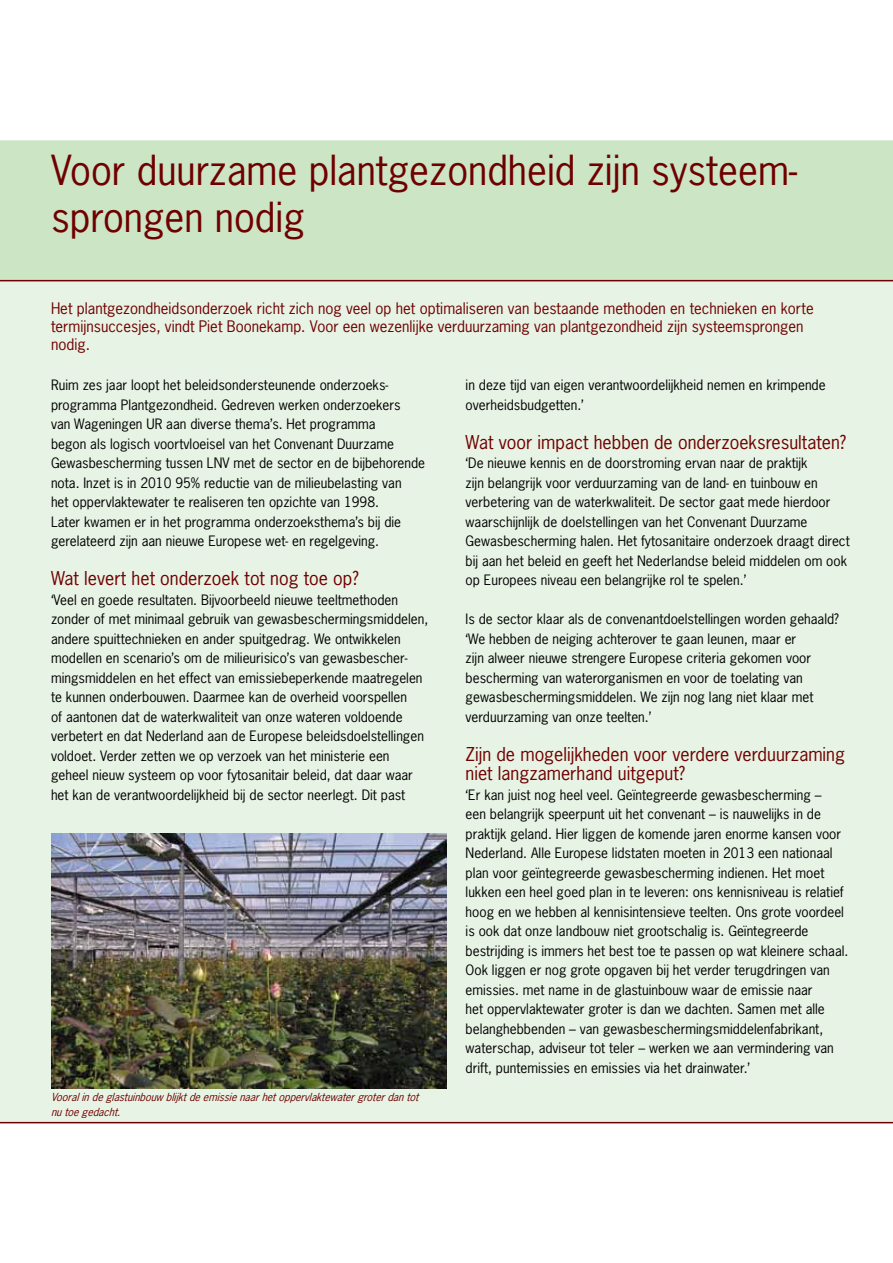
<style>
.page{position:relative;width:893px;height:1263px;background:#fff}
.page>*{position:absolute;margin:0;border:0;box-sizing:border-box;transform-origin:0 0}
.t1{font:39px/46.5px "News Gothic Std";color:#6f0000}
.t2{font:18px/19.5px "News Gothic Std";color:#6f0000}
.t3{font:15px/18px "News Gothic Std";color:#6f0000}
.t4{font:13.5px/19.5px "News Gothic Std";color:#000}
.t5{font:italic 10.5px/15px "News Gothic Std";color:#6f0000}
</style>
<div class="page">
<div style="left:0;top:225px;width:893px;height:897px;background:#e7f3e4"></div>
<div style="left:0;top:140px;width:893px;height:140px;background:#cbe5c5"></div>
<hr style="left:0;top:1122px;width:893px;height:1px;background:#6f0000">
<hr style="left:0;top:280px;width:893px;height:1px;background:#6f0000">
<img style="left:51px;top:833px;width:395px;height:256px">
<h1 class="t1" style="left:51px;top:147px;width:747px">Voor duurzame plantgezondheid zijn systeem&shy;sprongen nodig</h1>
<p class="t3" style="left:51px;top:299px;width:764px">Het plantgezondheidsonderzoek richt zich nog veel op het optimaliseren van bestaande methoden en technieken en korte termijnsuccesjes, vindt Piet Boonekamp. Voor een wezenlijke verduurzaming van plantgezondheid zijn systeemsprongen nodig.</p>
<p class="t4" style="left:466px;top:375px;width:362px">in deze tijd van eigen verantwoordelijkheid nemen en krimpende overheidsbudgetten.’</p>
<h2 class="t2" style="left:466px;top:432px;width:382px">Wat voor impact hebben de onderzoeksresultaten?</h2>
<p class="t4" style="left:466px;top:453px;width:386px">‘De nieuwe kennis en de doorstroming ervan naar de praktijk<br>zijn belangrijk voor verduurzaming van de land- en tuinbouw en verbetering van de waterkwaliteit. De sector gaat mede hierdoor waarschijnlijk de doelstellingen van het Convenant Duurzame Gewasbescherming halen. Het fytosanitaire onderzoek draagt direct bij aan het beleid en geeft het Nederlandse beleid middelen om ook op Europees niveau een belangrijke rol te spelen.’</p>
<p class="t4" style="left:466px;top:609px;width:375px">Is de sector klaar als de convenantdoelstellingen worden gehaald? ‘We hebben de neiging achterover te gaan leunen, maar er<br>zijn alweer nieuwe strengere Europese criteria gekomen voor bescherming van waterorganismen en voor de toelating van gewasbeschermingsmiddelen. We zijn nog lang niet klaar met verduurzaming van onze teelten.’</p>
<h2 class="t2" style="left:466px;top:744px;width:381px">Zijn de mogelijkheden voor verdere verduurzaming niet langzamerhand uitgeput?</h2>
<p class="t4" style="left:466px;top:785px;width:384px">‘Er kan juist nog heel veel. Geïntegreerde gewasbescherming –<br>een belangrijk speerpunt uit het convenant – is nauwelijks in de praktijk geland. Hier liggen de komende jaren enorme kansen voor Nederland. Alle Europese lidstaten moeten in 2013 een nationaal plan voor geïntegreerde gewasbescherming indienen. Het moet lukken een heel goed plan in te leveren: ons kennisniveau is relatief hoog en we hebben al kennisintensieve teelten. Ons grote voordeel is ook dat onze landbouw niet grootschalig is. Geïntegreerde bestrijding is immers het best toe te passen op wat kleinere schaal.<br>Ook liggen er nog grote opgaven bij het verder terugdringen van emissies. met name in de glastuinbouw waar de emissie naar<br>het oppervlaktewater groter is dan we dachten. Samen met alle belanghebbenden – van gewasbeschermingsmiddelenfabrikant, waterschap, adviseur tot teler – werken we aan vermindering van drift, puntemissies en emissies via het drainwater.’</p>
<p class="t5" style="left:51px;top:1089px;width:372px">Vooralindeglastuinbouw blijktdeemissienaarhetoppervlaktewatergroterdantot nutoegedacht.</p>
<p class="t4" style="left:51px;top:375px;width:376px">Ruim zes jaar loopt het beleidsondersteunende onderzoeks&shy;programma Plantgezondheid. Gedreven werken onderzoekers<br>van Wageningen UR aan diverse thema’s. Het programma<br>begon als logisch voortvloeisel van het Convenant Duurzame Gewasbescherming tussen LNV met de sector en de bijbehorende nota. Inzet is in 2010 95% reductie van de milieubelasting van<br>het oppervlaktewater te realiseren ten opzichte van 1998.<br>Later kwamen er in het programma onderzoeksthema’s bij die gerelateerd zijn aan nieuwe Europese wet- en regelgeving.</p>
<h2 class="t2" style="left:51px;top:568px;width:309px">Wat levert het onderzoek tot nog toe op?</h2>
<p class="t4" style="left:51px;top:590px;width:379px">‘Veel en goede resultaten. Bijvoorbeeld nieuwe teeltmethoden zonder of met minimaal gebruik van gewasbeschermingsmiddelen, andere spuittechnieken en ander spuitgedrag. We ontwikkelen modellen en scenario’s om de milieurisico’s van gewasbescher&shy;mingsmiddelen en het effect van emissiebeperkende maatregelen te kunnen onderbouwen. Daarmee kan de overheid voorspellen<br>of aantonen dat de waterkwaliteit van onze wateren voldoende verbetert en dat Nederland aan de Europese beleidsdoelstellingen voldoet. Verder zetten we op verzoek van het ministerie een geheel nieuw systeem op voor fytosanitair beleid, dat daar waar het kan de verantwoordelijkheid bij de sector neerlegt. Dit past</p>
</div>
